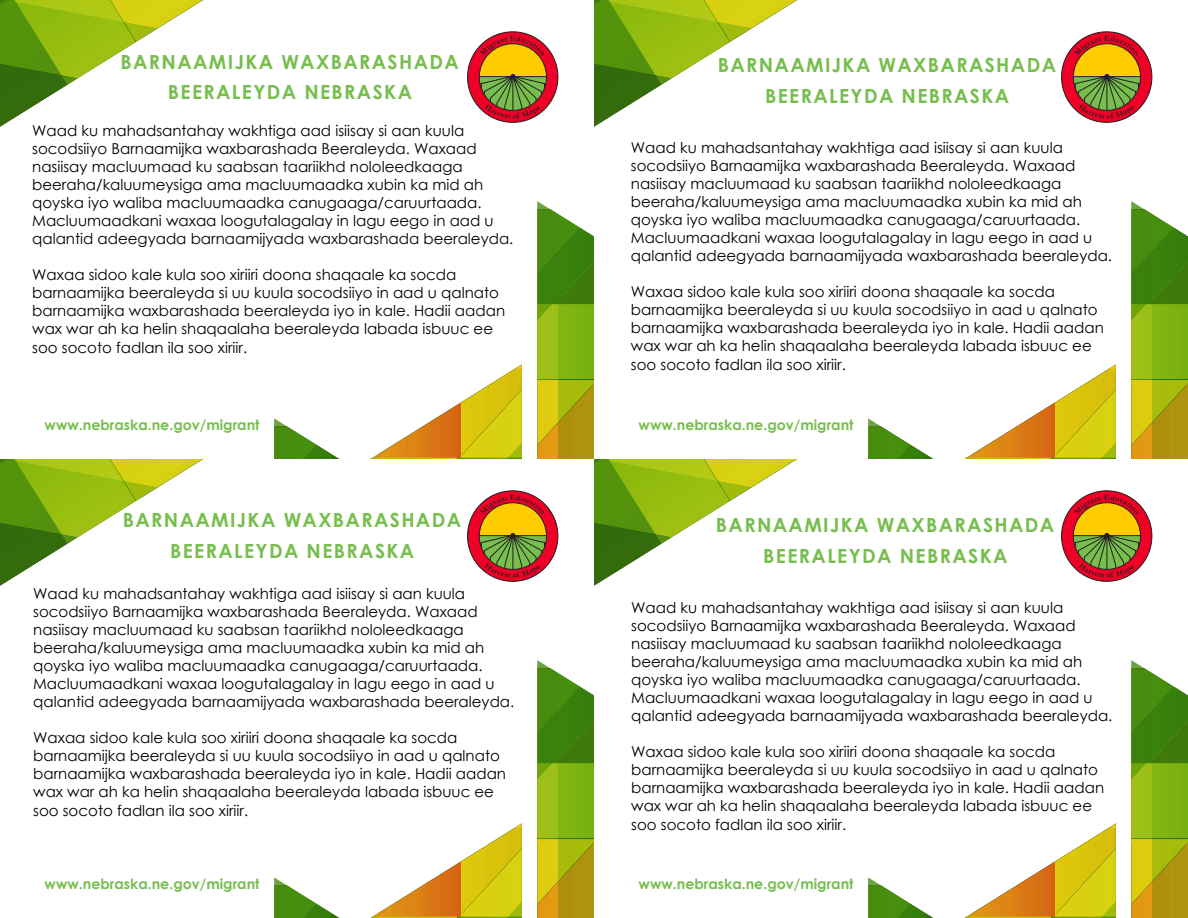
<style>
.page{position:relative;width:1188px;height:918px;background:#fff}
.page>*{position:absolute;margin:0;border:0;box-sizing:border-box;transform-origin:0 0}
.t1{font:700 19.5px/30.3px "Century Gothic";letter-spacing:.07em;color:#77be4e;text-align:center}
.t2{font:15px/18px "Century Gothic";color:#000}
.t3{font:700 14.25px "Century Gothic";color:#77be4e}
</style>
<div class="page">
<svg style="left:274px;top:418px;width:14px;height:9px"></svg>
<svg style="left:274px;top:427px;width:65px;height:32px;fill:#488f0f"></svg>
<svg style="left:467px;top:31px;width:91px;height:92px"></svg>
<svg style="left:0;top:0;width:203px;height:127px"></svg>
<svg style="left:537px;top:660px;width:13px;height:8px"></svg>
<svg style="left:537px;top:668px;width:57px;height:170px;background:#6aa11f"></svg>
<svg style="left:537px;top:838px;width:57px;height:80px;background:#bba70e"></svg>
<svg style="left:372px;top:823px;width:150px;height:94px"></svg>
<svg style="left:274px;top:877px;width:14px;height:9px"></svg>
<svg style="left:274px;top:886px;width:65px;height:32px;fill:#488f0f"></svg>
<svg style="left:0;top:459px;width:203px;height:127px"></svg>
<svg style="left:1131px;top:201px;width:13px;height:8px"></svg>
<svg style="left:1131px;top:209px;width:57px;height:170px;background:#6aa11f"></svg>
<svg style="left:1131px;top:379px;width:57px;height:80px;background:#bba70e"></svg>
<svg style="left:966px;top:364px;width:150px;height:94px"></svg>
<svg style="left:868px;top:418px;width:14px;height:9px"></svg>
<svg style="left:868px;top:427px;width:65px;height:32px;fill:#488f0f"></svg>
<svg style="left:1061px;top:31px;width:91px;height:92px"></svg>
<svg style="left:594px;top:0;width:203px;height:127px"></svg>
<svg style="left:1131px;top:660px;width:13px;height:8px"></svg>
<svg style="left:1131px;top:668px;width:57px;height:170px;background:#6aa11f"></svg>
<svg style="left:1131px;top:838px;width:57px;height:80px;background:#bba70e"></svg>
<svg style="left:966px;top:823px;width:150px;height:94px"></svg>
<svg style="left:868px;top:877px;width:14px;height:9px"></svg>
<svg style="left:868px;top:886px;width:65px;height:32px;fill:#488f0f"></svg>
<svg style="left:1061px;top:490px;width:91px;height:92px"></svg>
<svg style="left:371px;top:201px;width:426px;height:385px"></svg>
<h1 class="t1" style="left:121px;top:46px;width:340px">BARNAAMIJKA WAXBARASHADA<br>BEERALEYDA NEBRASKA</h1>
<p class="t2" style="left:32px;top:121px;width:483px">Waad ku mahadsantahay wakhtiga aad isiisay si aan kuula socodsiiyo Barnaamijka waxbarashada Beeraleyda. Waxaad nasiisay macluumaad ku saabsan taariikhd nololeedkaaga beeraha/kaluumeysiga ama macluumaadka xubin ka mid ah qoyska iyo waliba macluumaadka canugaaga/caruurtaada.<br>Macluumaadkani waxaa loogutalagalay in lagu eego in aad u qalantid adeegyada barnaamijyada waxbarashada beeraleyda.</p>
<p class="t2" style="left:32px;top:265px;width:474px">Waxaa sidoo kale kula soo xiriiri doona shaqaale ka socda barnaamijka beeraleyda si uu kuula socodsiiyo in aad u qalnato barnaamijka waxbarashada beeraleyda iyo in kale. Hadii aadan wax war ah ka helin shaqaalaha beeraleyda labada isbuuc ee soo socoto fadlan ila soo xiriir.</p>
<p class="t3" style="left:45px;top:416px;width:216px">www.nebraska.ne.gov/migrant</p>
<h1 class="t1" style="left:718px;top:50px;width:340px">BARNAAMIJKA WAXBARASHADA<br>BEERALEYDA NEBRASKA</h1>
<p class="t2" style="left:631px;top:139px;width:483px">Waad ku mahadsantahay wakhtiga aad isiisay si aan kuula socodsiiyo Barnaamijka waxbarashada Beeraleyda. Waxaad nasiisay macluumaad ku saabsan taariikhd nololeedkaaga beeraha/kaluumeysiga ama macluumaadka xubin ka mid ah qoyska iyo waliba macluumaadka canugaaga/caruurtaada.<br>Macluumaadkani waxaa loogutalagalay in lagu eego in aad u qalantid adeegyada barnaamijyada waxbarashada beeraleyda.</p>
<p class="t2" style="left:631px;top:282px;width:474px">Waxaa sidoo kale kula soo xiriiri doona shaqaale ka socda barnaamijka beeraleyda si uu kuula socodsiiyo in aad u qalnato barnaamijka waxbarashada beeraleyda iyo in kale. Hadii aadan wax war ah ka helin shaqaalaha beeraleyda labada isbuuc ee soo socoto fadlan ila soo xiriir.</p>
<p class="t3" style="left:639px;top:416px;width:216px">www.nebraska.ne.gov/migrant</p>
<h1 class="t1" style="left:123px;top:505px;width:340px">BARNAAMIJKA WAXBARASHADA<br>BEERALEYDA NEBRASKA</h1>
<h1 class="t1" style="left:716px;top:510px;width:340px">BARNAAMIJKA WAXBARASHADA<br>BEERALEYDA NEBRASKA</h1>
<p class="t2" style="left:33px;top:584px;width:483px">Waad ku mahadsantahay wakhtiga aad isiisay si aan kuula socodsiiyo Barnaamijka waxbarashada Beeraleyda. Waxaad nasiisay macluumaad ku saabsan taariikhd nololeedkaaga beeraha/kaluumeysiga ama macluumaadka xubin ka mid ah qoyska iyo waliba macluumaadka canugaaga/caruurtaada.<br>Macluumaadkani waxaa loogutalagalay in lagu eego in aad u qalantid adeegyada barnaamijyada waxbarashada beeraleyda.</p>
<p class="t2" style="left:33px;top:728px;width:474px">Waxaa sidoo kale kula soo xiriiri doona shaqaale ka socda barnaamijka beeraleyda si uu kuula socodsiiyo in aad u qalnato barnaamijka waxbarashada beeraleyda iyo in kale. Hadii aadan wax war ah ka helin shaqaalaha beeraleyda labada isbuuc ee soo socoto fadlan ila soo xiriir.</p>
<p class="t3" style="left:45px;top:875px;width:216px">www.nebraska.ne.gov/migrant</p>
<p class="t2" style="left:631px;top:598px;width:483px">Waad ku mahadsantahay wakhtiga aad isiisay si aan kuula socodsiiyo Barnaamijka waxbarashada Beeraleyda. Waxaad nasiisay macluumaad ku saabsan taariikhd nololeedkaaga beeraha/kaluumeysiga ama macluumaadka xubin ka mid ah qoyska iyo waliba macluumaadka canugaaga/caruurtaada.<br>Macluumaadkani waxaa loogutalagalay in lagu eego in aad u qalantid adeegyada barnaamijyada waxbarashada beeraleyda.</p>
<p class="t2" style="left:631px;top:742px;width:474px">Waxaa sidoo kale kula soo xiriiri doona shaqaale ka socda barnaamijka beeraleyda si uu kuula socodsiiyo in aad u qalnato barnaamijka waxbarashada beeraleyda iyo in kale. Hadii aadan wax war ah ka helin shaqaalaha beeraleyda labada isbuuc ee soo socoto fadlan ila soo xiriir.</p>
<p class="t3" style="left:639px;top:875px;width:216px">www.nebraska.ne.gov/migrant</p>
</div>
